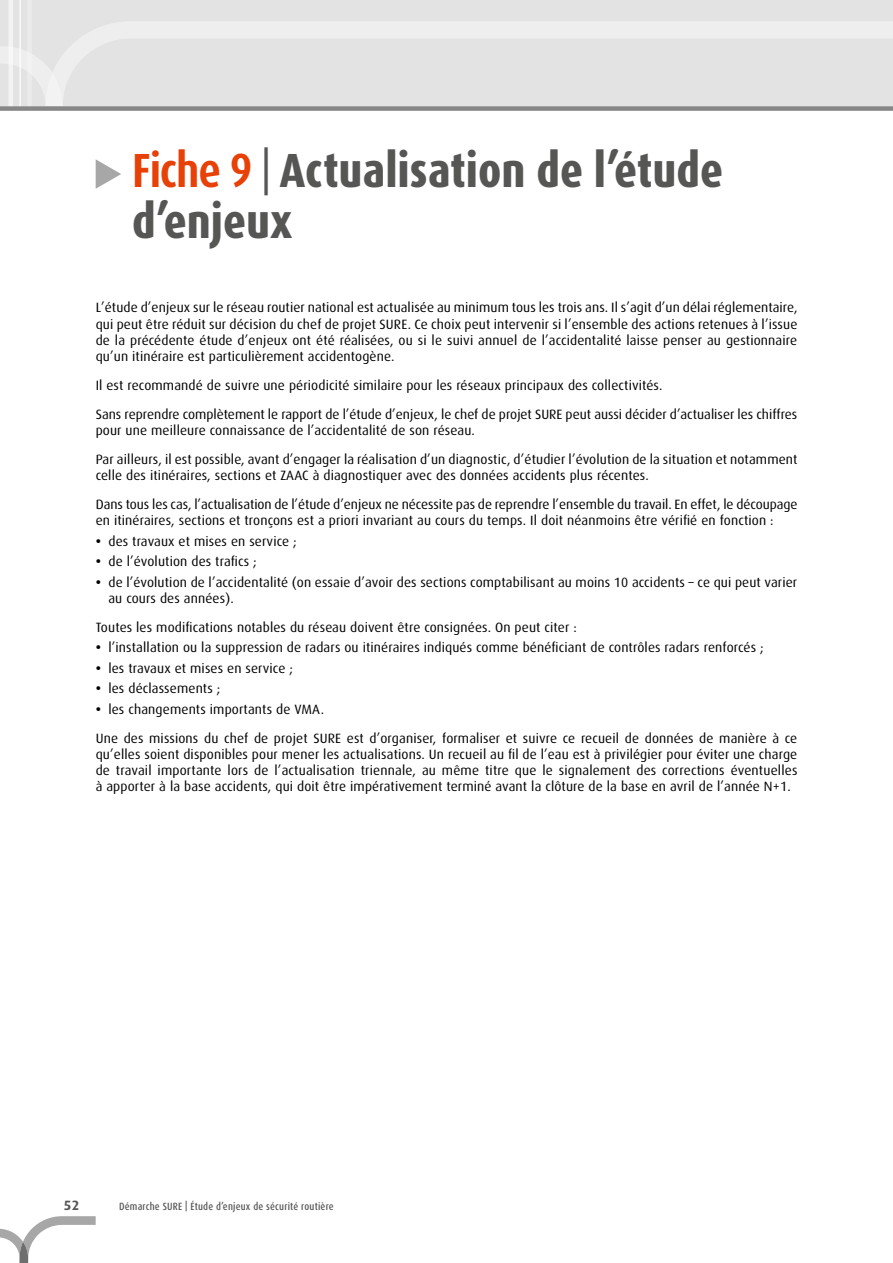
<style>
.page{position:relative;width:893px;height:1263px;background:#fff}
.page>*{position:absolute;margin:0;border:0;box-sizing:border-box;transform-origin:0 0}
.t1{font:800 condensed 48px/51.8px "Dax OT";color:#565655}
.t2{font:13.5px/16.2px "Dax OT";letter-spacing:.01em;color:#000}
.t3{font:700 13.5px "Dax OT";color:#565655}
.t4{font:500 condensed 10.5px "Dax OT";letter-spacing:.02em;color:#565655}
.s1{font-weight:700;color:#e74107}
.s2{font-weight:400}
.s3{font-weight:700}
</style>
<div class="page">
<div style="left:0;top:0;width:893px;height:106px;background:#e3e3e3"></div>
<hr style="left:9px;top:0;width:4px;height:108px;background:#f3f3f3">
<hr style="left:19px;top:0;width:2px;height:108px;background:#fff">
<div style="left:27px;top:0;width:5px;height:108px;background:#ebebeb"></div>
<svg style="left:63px;top:22px;width:830px;height:71px"></svg>
<svg style="left:0;top:46px;width:63px;height:60px"></svg>
<div style="left:0;top:106px;width:893px;height:5px;background:#868786"></div>
<svg style="left:0;top:1216px;width:96px;height:47px"></svg>
<svg style="left:96px;top:159px;width:25px;height:30px"></svg>
<h1 class="t1" style="left:132px;top:144px;width:592px"><span class="s1">Fiche 9</span> <span class="s2">|</span> Actualisation de l’étude d’enjeux</h1>
<p class="t2" style="left:96px;top:300px;width:703px;text-align:justify">L’étude d’enjeux sur le réseau routier national est actualisée au minimum tous les trois ans. Il s’agit d’un délai réglementaire, qui peut être réduit sur décision du chef de projet SURE. Ce choix peut intervenir si l’ensemble des actions retenues à l’issue de la précédente étude d’enjeux ont été réalisées, ou si le suivi annuel de l’accidentalité laisse penser au gestionnaire qu’un itinéraire est particulièrement accidentogène.</p>
<p class="t2" style="left:96px;top:371px;width:703px;line-height:29px">Il est recommandé de suivre une périodicité similaire pour les réseaux principaux des collectivités.<br>Sans reprendre complètement le rapport de l’étude d’enjeux, le chef de projet SURE peut aussi décider d’actualiser les chiffres</p>
<p class="t2" style="left:96px;top:416px;width:703px;line-height:29px">pour une meilleure connaissance de l’accidentalité de son réseau.<br>Par ailleurs, il est possible, avant d’engager la réalisation d’un diagnostic, d’étudier l’évolution de la situation et notamment</p>
<p class="t2" style="left:96px;top:461px;width:703px;line-height:29px">celle des itinéraires, sections et ZAAC à diagnostiquer avec des données accidents plus récentes.<br>Dans tous les cas, l’actualisation de l’étude d’enjeux ne nécessite pas de reprendre l’ensemble du travail. En effet, le découpage</p>
<p class="t2" style="left:96px;top:513px;width:679px">en itinéraires, sections et tronçons est a priori invariant au cours du temps. Il doit néanmoins être vérifié en fonction :</p>
<p class="t2" style="left:96px;top:533px;width:203px"><span class="s3">•</span> des travaux et mises en service ;</p>
<p class="t2" style="left:96px;top:554px;width:163px"><span class="s3">•</span> de l’évolution des trafics ;</p>
<p class="t2" style="left:108px;top:574px;width:690px;text-indent:-13px"><span class="s3">•</span> de l’évolution de l’accidentalité (on essaie d’avoir des sections comptabilisant au moins 10 accidents – ce qui peut varier au cours des années).</p>
<p class="t2" style="left:96px;top:619px;width:483px">Toutes les modifications notables du réseau doivent être consignées. On peut citer :</p>
<p class="t2" style="left:96px;top:640px;width:670px"><span class="s3">•</span> l’installation ou la suppression de radars ou itinéraires indiqués comme bénéficiant de contrôles radars renforcés ;</p>
<p class="t2" style="left:96px;top:660px;width:199px"><span class="s3">•</span> les travaux et mises en service ;</p>
<p class="t2" style="left:96px;top:681px;width:126px"><span class="s3">•</span> les déclassements ;</p>
<p class="t2" style="left:96px;top:695px;width:703px;line-height:29px"><span class="s3">•</span> les changements importants de VMA.<br>Une des missions du chef de projet SURE est d’organiser, formaliser et suivre ce recueil de données de manière à ce</p>
<p class="t2" style="left:96px;top:746px;width:703px;text-align:justify">qu’elles soient disponibles pour mener les actualisations. Un recueil au fil de l’eau est à privilégier pour éviter une charge de travail importante lors de l’actualisation triennale, au même titre que le signalement des corrections éventuelles à apporter à la base accidents, qui doit être impérativement terminé avant la clôture de la base en avril de l’année N+1.</p>
<p class="t3" style="left:64px;top:1197px;width:17px">52</p>
<p class="t4" style="left:119px;top:1199px;width:216px">Démarche SURE | Étude d’enjeux de sécurité routière</p>
</div>
